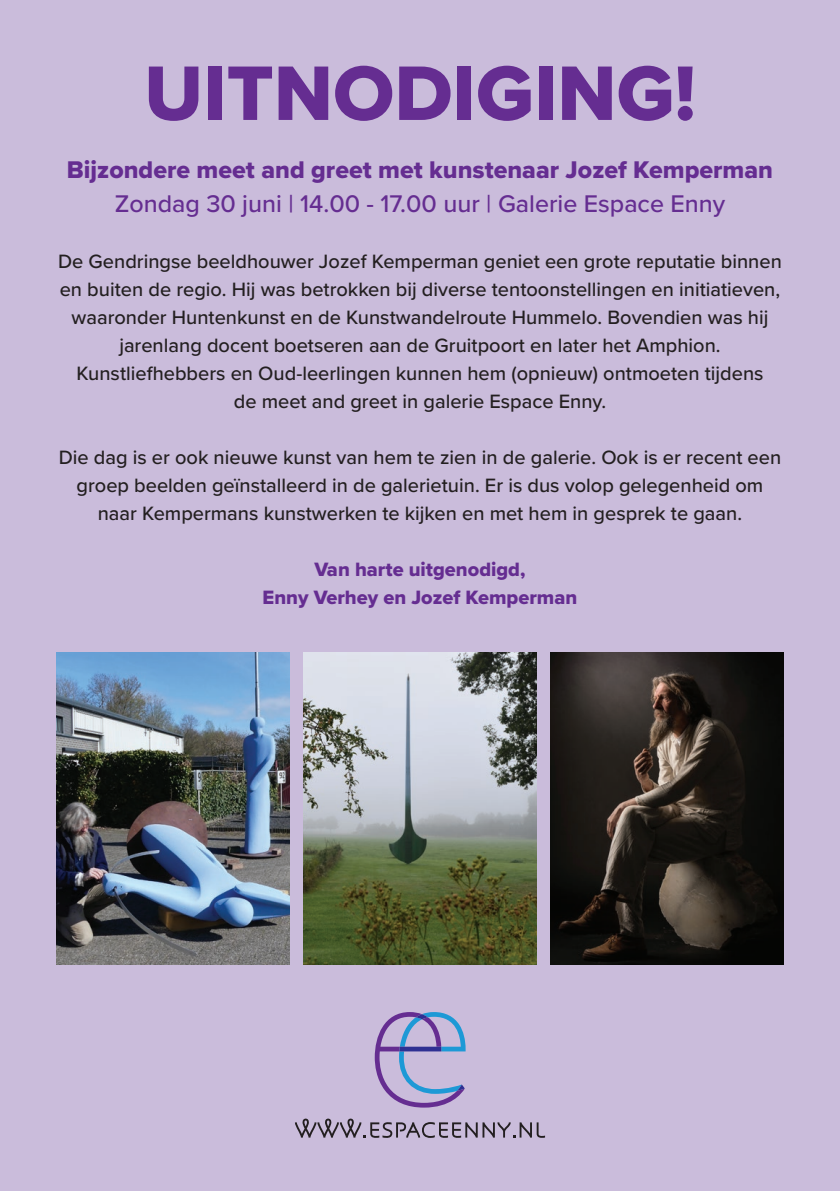
<style>
.page{position:relative;width:840px;height:1191px;background:#fff}
.page>*{position:absolute;margin:0;border:0;box-sizing:border-box;transform-origin:0 0}
.t1{font:80px "Proxima Nova Extrabld";color:#652d91}
.t2{font:25px "Proxima Nova Extrabld";color:#652d91}
.t3{font:500 25px "Proxima Nova";color:#652d91}
.t4{font:500 20px/28px "Proxima Nova";color:#231f20;text-align:center}
.t5{font:20px/28px "Proxima Nova Extrabld";color:#652d91;text-align:center}
</style>
<div class="page">
<div style="left:0;top:0;width:839px;height:1191px;background:#cabcdb"></div>
<svg style="left:295px;top:1118px;width:249px;height:20px"></svg>
<svg style="left:374px;top:1012px;width:91px;height:95px"></svg>
<img style="left:57px;top:652px;width:232px;height:312px">
<img style="left:303px;top:652px;width:233px;height:312px">
<img style="left:550px;top:652px;width:232px;height:312px">
<h1 class="t1" style="left:144px;top:34px;width:553px">UITNODIGING!</h1>
<p class="t2" style="left:67px;top:151px;width:707px">Bijzondere meet and greet met kunstenaar Jozef Kemperman</p>
<p class="t3" style="left:115px;top:185px;width:611px">Zondag 30 juni | 14.00 - 17.00 uur | Galerie Espace Enny</p>
<p class="t4" style="left:58px;top:247px;width:724px">De Gendringse beeldhouwer Jozef Kemperman geniet een grote reputatie binnen en buiten de regio. Hij was betrokken bij diverse tentoonstellingen en initiatieven, waaronder Huntenkunst en de Kunstwandelroute Hummelo. Bovendien was hij jarenlang docent boetseren aan de Gruitpoort en later het Amphion.<br>Kunstliefhebbers en Oud-leerlingen kunnen hem (opnieuw) ontmoeten tijdens<br>de meet and greet in galerie Espace Enny.</p>
<p class="t4" style="left:59px;top:443px;width:723px">Die dag is er ook nieuwe kunst van hem te zien in de galerie. Ook is er recent een groep beelden geïnstalleerd in de galerietuin. Er is dus volop gelegenheid om naar Kempermans kunstwerken te kijken en met hem in gesprek te gaan.</p>
<p class="t5" style="left:262px;top:555px;width:316px">Van harte uitgenodigd,<br>Enny Verhey en Jozef Kemperman</p>
</div>
